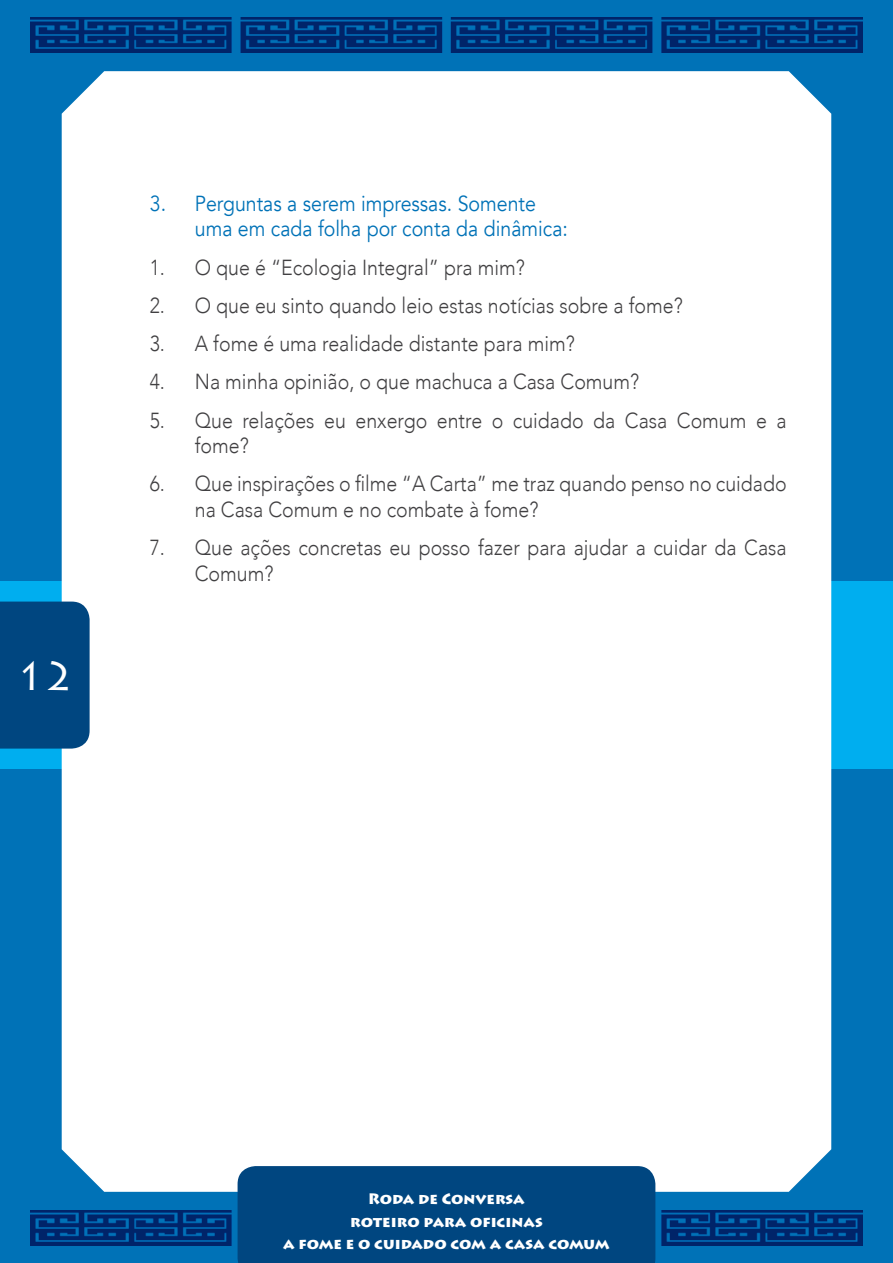
<style>
.page{position:relative;width:893px;height:1263px;background:#0072b7}
.page>*{position:absolute;margin:0;border:0;box-sizing:border-box;transform-origin:0 0}
.t1{font:40.5px "Lithos Pro";color:#fff}
.t2{font:300 21.75px/25.5px "Avenir";color:#414042;scale:.9 1}
.t3{font:21.75px/25.5px "Avenir";color:#0072b7;scale:.9 1}
.t4{font:900 15px/22.5px "Lithos Pro";color:#fff;text-align:center}
</style>
<div class="page">
<div style="left:0;top:581px;width:893px;height:188px;background:#00aeef"></div>
<div style="left:62px;top:71px;width:769px;height:1121px;background:#fff"></div>
<img style="left:30px;top:17px;width:833px;height:35px">
<img style="left:30px;top:1210px;width:833px;height:35px">
<div style="left:0;top:602px;width:90px;height:147px;background:#004680"></div>
<div style="left:238px;top:1166px;width:417px;height:97px;background:#004680"></div>
<h1 class="t1" style="left:16px;top:652px;width:59px">12</h1>
<p class="t3" style="left:195px;top:191px;width:416px;text-indent:-45px">3. Perguntas a serem impressas. Somente uma em cada folha por conta da dinâmica:</p>
<p class="t2" style="left:150px;top:254px;width:418px">1. O que é “Ecologia Integral” pra mim?</p>
<p class="t2" style="left:150px;top:293px;width:594px">2. O que eu sinto quando leio estas notícias sobre a fome?</p>
<p class="t2" style="left:150px;top:331px;width:474px">3. A fome é uma realidade distante para mim?</p>
<p class="t2" style="left:150px;top:369px;width:545px">4. Na minha opinião, o que machuca a Casa Comum?</p>
<p class="t2" style="left:195px;top:407px;width:659px;text-indent:-45px">5. Que relações eu enxergo entre o cuidado da Casa Comum e a fome?</p>
<p class="t2" style="left:195px;top:471px;width:659px;text-indent:-45px">6. Que inspirações o filme “A Carta” me traz quando penso no cuidado na Casa Comum e no combate à fome?</p>
<p class="t2" style="left:195px;top:535px;width:659px;text-indent:-45px">7. Que ações concretas eu posso fazer para ajudar a cuidar da Casa<br>Comum?</p>
<p class="t4" style="left:283px;top:1188px;width:328px">Roda de Conversa<br>roteiro para oficinas<br>a fome e o cuidado com a casa comum</p>
</div>
